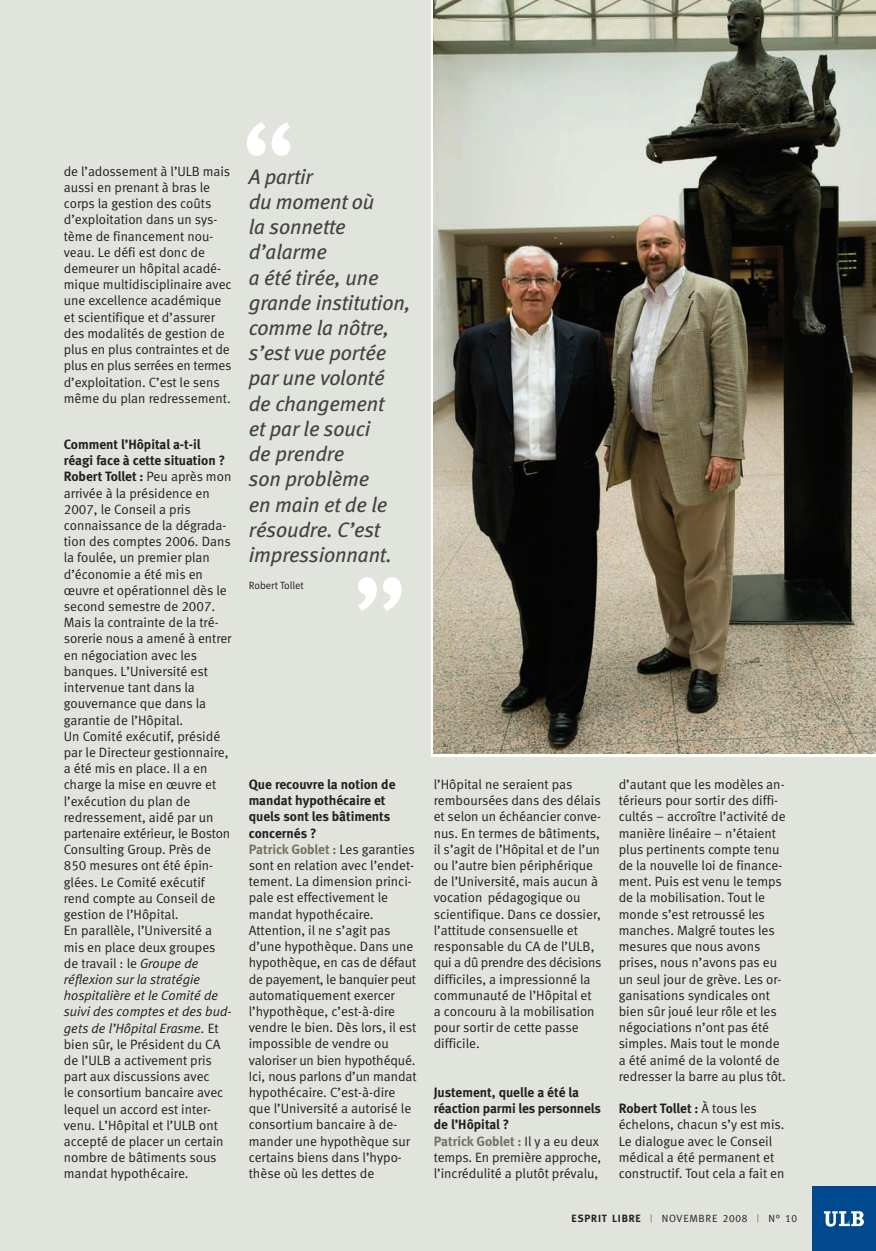
<style>
.page{position:relative;width:876px;height:1251px;background:#fff}
.page>*{position:absolute;margin:0;border:0;box-sizing:border-box;transform-origin:0 0}
.t1{font:120px "Meta";color:#fff}
.t2{font:italic 21px/25.2px "Meta";letter-spacing:-.005em;color:#434245}
.t3{font:13.5px/16.2px "Meta Normal LF";color:#231f20}
.t4{font:700 13.5px/16.2px "Meta";color:#231f20}
.t5{font:italic 13.5px/16.2px "Meta Plus Normal";color:#231f20}
.t6{font:10.5px "Meta Caps";letter-spacing:.075em;color:#231f20}
.t7{font:10.5px "Meta Normal LF";letter-spacing:-.005em;color:#231f20}
.s1{font-family:"Meta Normal LF";font-weight:400}
.s2{font-family:"Meta Plus Normal";font-style:italic}
.s3{font-family:"Meta Normal LF";font-style:normal}
.s4{color:#787162}
.s5{font-family:"Meta";font-weight:700}
</style>
<div class="page">
<div style="left:0;top:0;width:876px;height:1250px;background:#e1e4dd"></div>
<img style="left:434px;top:0;width:442px;height:753px">
<svg style="left:812px;top:1186px;width:64px;height:64px;background:#145796"></svg>
<p class="t3" style="left:64px;top:164px;width:169px">de l’adossement à l’ULB mais aussi en prenant à bras le corps la gestion des coûts d’exploitation dans un sys&shy;tème de financement nou&shy;veau. Le défi est donc de demeurer un hôpital acadé&shy;mique multidisciplinaire avec une excellence académique et scientifique et d’assurer des modalités de gestion de plus en plus contraintes et de plus en plus serrées en termes d’exploitation. C’est le sens même du plan redressement.</p>
<p class="t4" style="left:64px;top:437px;width:169px">Comment l’Hôpital a-t-il réagi face à cette situation ?<br>Robert Tollet : <span class="s1">Peu après mon</span></p>
<p class="t3" style="left:64px;top:486px;width:169px">arrivée à la présidence en<br>2007, le Conseil a pris connaissance de la dégrada&shy;tion des comptes 2006. Dans la foulée, un premier plan d’économie a été mis en œuvre et opérationnel dès le second semestre de 2007.<br>Mais la contrainte de la tré&shy;sorerie nous a amené à entrer en négociation avec les banques. L’Université est intervenue tant dans la gouvernance que dans la garantie de l’Hôpital.<br>Un Comité exécutif, présidé par le Directeur gestionnaire, a été mis en place. Il a en charge la mise en œuvre et l’exécution du plan de redressement, aidé par un partenaire extérieur, le Boston<br>Consulting Group. Près de<br>850 mesures ont été épin&shy;glées. Le Comité exécutif rend compte au Conseil de gestion de l’Hôpital.<br>En parallèle, l’Université a mis en place deux groupes de travail : le <span class="s2">Groupe de</span></p>
<p class="t5" style="left:64px;top:970px;width:169px">réflexion sur la stratégie hospitalière et le Comité de suivi des comptes et des bud&shy;gets de l’Hôpital Erasme. <span class="s3">Et</span></p>
<p class="t3" style="left:64px;top:1036px;width:161px">bien sûr, le Président du CA de l’ULB a activement pris part aux discussions avec<br>le consortium bancaire avec lequel un accord est inter&shy;venu. L’Hôpital et l’ULB ont accepté de placer un certain nombre de bâtiments sous mandat hypothécaire.</p>
<h1 class="t1" style="left:240px;top:121px;width:57px">“</h1>
<h2 class="t2" style="left:249px;top:165px;width:163px">A partir<br>du moment où<br>la sonnette d’alarme<br>a été tirée, une grande institution, comme la nôtre, s’est vue portée par une volonté de changement<br>et par le souci<br>de prendre<br>son problème<br>en main et de le résoudre. C’est impressionnant.</h2>
<p class="t7" style="left:249px;top:581px;width:57px">Robert Tollet</p>
<h1 class="t1" style="left:408px;top:611px;width:57px;rotate:-180deg">“</h1>
<p class="t4" style="left:249px;top:777px;width:167px">Que recouvre la notion de mandat hypothécaire et quels sont les bâtiments concernés ?<br><span class="s4">Patrick Goblet :</span> <span class="s1">Les garanties</span></p>
<p class="t3" style="left:249px;top:858px;width:169px">sont en relation avec l’endet&shy;tement. La dimension princi&shy;pale est effectivement le mandat hypothécaire.<br>Attention, il ne s’agit pas d’une hypothèque. Dans une hypothèque, en cas de défaut de payement, le banquier peut automatiquement exercer l’hypothèque, c’est-à-dire vendre le bien. Dès lors, il est impossible de vendre ou valoriser un bien hypothéqué.<br>Ici, nous parlons d’un mandat hypothécaire. C’est-à-dire que l’Université a autorisé le consortium bancaire à de&shy;mander une hypothèque sur certains biens dans l’hypo&shy;thèse où les dettes de</p>
<p class="t3" style="left:434px;top:777px;width:169px">l’Hôpital ne seraient pas remboursées dans des délais et selon un échéancier conve&shy;nus. En termes de bâtiments, il s’agit de l’Hôpital et de l’un ou l’autre bien périphérique de l’Université, mais aucun à vocation pédagogique ou scientifique. Dans ce dossier, l’attitude consensuelle et responsable du CA de l’ULB, qui a dû prendre des décisions difficiles, a impressionné la communauté de l’Hôpital et a concouru à la mobilisation pour sortir de cette passe difficile.</p>
<p class="t4" style="left:434px;top:1085px;width:169px">Justement, quelle a été la réaction parmi les personnels de l’Hôpital ?<br><span class="s4">Patrick Goblet :</span> <span class="s1">Il y a eu deux</span></p>
<p class="t3" style="left:434px;top:1149px;width:169px">temps. En première approche, l’incrédulité a plutôt prévalu,</p>
<p class="t3" style="left:619px;top:777px;width:169px">d’autant que les modèles an&shy;térieurs pour sortir des diffi&shy;cultés – accroître l’activité de manière linéaire – n’étaient plus pertinents compte tenu de la nouvelle loi de finance&shy;ment. Puis est venu le temps de la mobilisation. Tout le monde s’est retroussé les manches. Malgré toutes les mesures que nous avons prises, nous n’avons pas eu un seul jour de grève. Les or&shy;ganisations syndicales ont bien sûr joué leur rôle et les négociations n’ont pas été simples. Mais tout le monde a été animé de la volonté de redresser la barre au plus tôt.</p>
<p class="t4" style="left:619px;top:1101px;width:140px">Robert Tollet : <span class="s1">À tous les</span></p>
<p class="t3" style="left:619px;top:1117px;width:167px">échelons, chacun s’y est mis.<br>Le dialogue avec le Conseil médical a été permanent et constructif. Tout cela a fait en</p>
<p class="t6" style="left:572px;top:1211px;width:227px"><span class="s5">ESPRIT LIBRE</span> <span class="s4">|</span> NOVEMBRE 2008 <span class="s4">|</span> N° 10</p>
</div>
